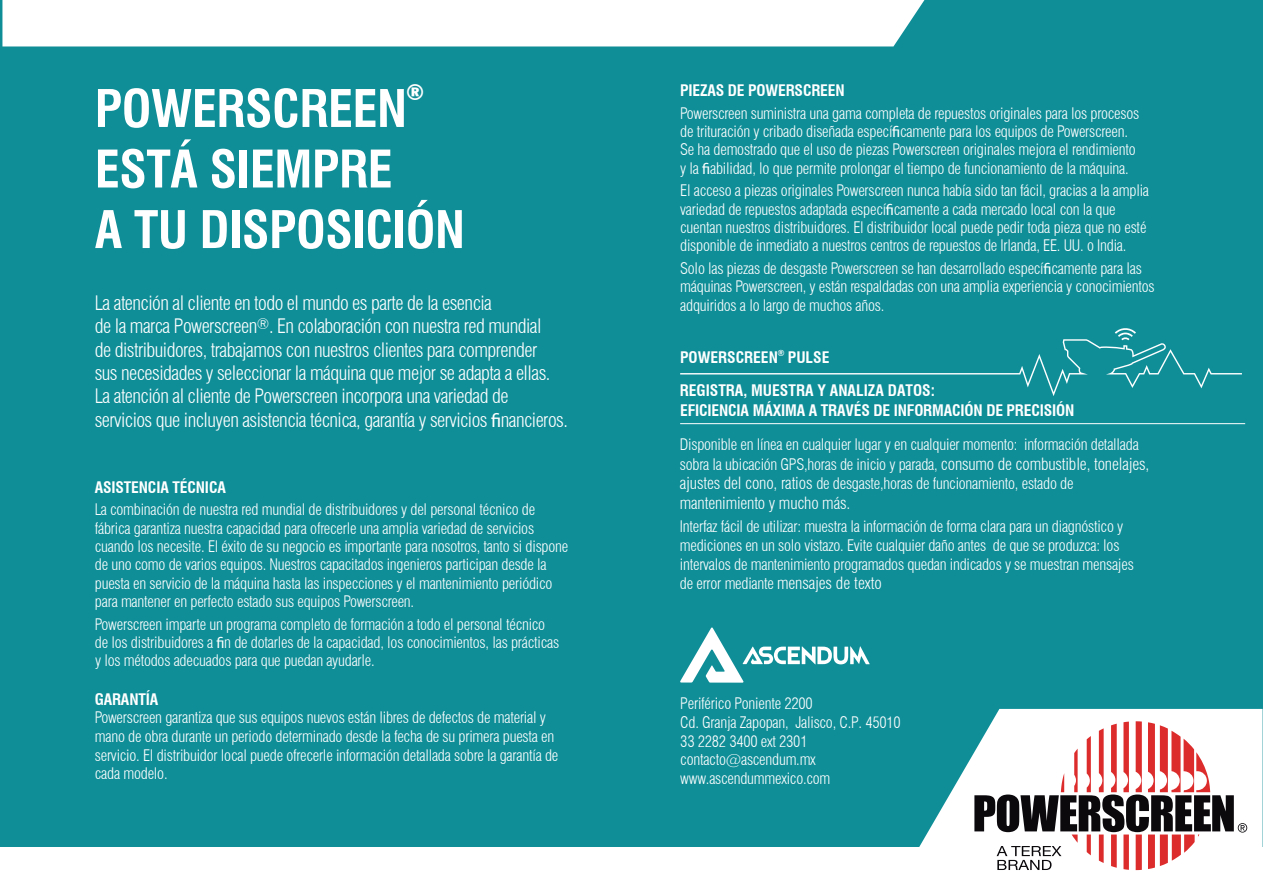
<style>
.page{position:relative;width:1263px;height:893px;background:#fff}
.page>*{position:absolute;margin:0;border:0;box-sizing:border-box;transform-origin:0 0}
.t1{font:700 condensed 50.4px/60.6px "Swiss 721 BT";letter-spacing:-.01em;color:#fff}
.t2{font:900 condensed 21.6px "Swiss 721 BT";color:#fff}
.t3{font:300 condensed 19.5px/23.4px "Swiss 721 BT";letter-spacing:-.025em;color:#fff}
.t4{font:300 condensed 16.5px "Swiss 721 BT";letter-spacing:-.01em;color:#fff}
.t5{font:300 condensed 15.6px/18.5px "Swiss 721 BT";letter-spacing:-.015em;color:#fff}
.t6{font:700 condensed 15.6px/32.1px "Swiss 721 BT";letter-spacing:-.01em;color:#fff}
.t7{font:300 condensed 15px "Swiss 721 BT";color:#fff}
.t8{font:700 condensed 8.55px "Swiss 721 BT";color:#fff}
.s1{font-family:"Myriad Pro";font-weight:400;font-stretch:normal}
.s2{font-size:16.5px}
</style>
<div class="page">
<div style="left:0;top:0;width:1262px;height:893px;background:#0f8e98"></div>
<div style="left:0;top:847px;width:1263px;height:46px;background:#fff"></div>
<svg style="left:919px;top:709px;width:343px;height:162px;fill:#fff"></svg>
<div style="left:2px;top:0;width:922px;height:46px;background:#fff"></div>
<svg style="left:974px;top:721px;width:273px;height:149px;background:#cbb5b6"></svg>
<svg style="left:680px;top:627px;width:190px;height:56px"></svg>
<svg style="left:680px;top:328px;width:562px;height:68px"></svg>
<h2 class="t2" style="left:406px;top:79px;width:20px">®</h2>
<h1 class="t1" style="left:95px;top:78px;width:372px">POWERSCREEN<br>ESTÁ SIEMPRE<br>A TU DISPOSICIÓN</h1>
<p class="t3" style="left:95px;top:291px;width:475px">La atención al cliente en todo el mundo es parte de la esencia<br>de la marca Powerscreen . En colaboración con nuestra red mundial<br>de distribuidores, trabajamos con nuestros clientes para comprender<br>sus necesidades y seleccionar la máquina que mejor se adapta a ellas.<br>La atención al cliente de Powerscreen incorpora una variedad de servicios que incluyen asistencia técnica, garantía y servicios <span class="s1">fi</span>nancieros.</p>
<p class="t7" style="left:257px;top:314px;width:14px">®</p>
<p class="t6" style="left:95px;top:471px;width:133px">ASISTENCIA TÉCNICA</p>
<p class="t5" style="left:95px;top:500px;width:475px">La combinación de nuestra red mundial de distribuidores y del personal técnico de fábrica garantiza nuestra capacidad para ofrecerle una amplia variedad de servicios cuando los necesite. El éxito de su negocio es importante para nosotros, tanto si dispone de uno como de varios equipos. Nuestros capacitados ingenieros participan desde la puesta en servicio de la máquina hasta las inspecciones y el mantenimiento periódico para mantener en perfecto estado sus equipos Powerscreen.</p>
<p class="t5" style="left:95px;top:615px;width:466px">Powerscreen imparte un programa completo de formación a todo el personal técnico de los distribuidores a <span class="s1">fi</span>n de dotarles de la capacidad, los conocimientos, las prácticas y los métodos adecuados para que puedan ayudarle.</p>
<p class="t6" style="left:95px;top:684px;width:65px">GARANTÍA</p>
<p class="t5" style="left:95px;top:708px;width:465px">Powerscreen garantiza que sus equipos nuevos están libres de defectos de material y mano de obra durante un periodo determinado desde la fecha de su primera puesta en servicio. El distribuidor local puede ofrecerle información detallada sobre la garantía de cada modelo.</p>
<p class="t6" style="left:680px;top:74px;width:166px">PIEZAS DE POWERSCREEN</p>
<p class="t5" style="left:680px;top:104px;width:461px">Powerscreen suministra una gama completa de repuestos originales para los procesos de trituración y cribado diseñada especí<span class="s1">fi</span>camente para los equipos de Powerscreen.<br>Se ha demostrado que el uso de piezas Powerscreen originales mejora el rendimiento y la <span class="s1">fi</span>abilidad, lo que permite prolongar el tiempo de funcionamiento de la máquina.</p>
<p class="t5" style="left:680px;top:181px;width:470px">El acceso a piezas originales Powerscreen nunca había sido tan fácil, gracias a la amplia variedad de repuestos adaptada especí<span class="s1">fi</span>camente a cada mercado local con la que cuentan nuestros distribuidores. El distribuidor local puede pedir toda pieza que no esté disponible de inmediato a nuestros centros de repuestos de Irlanda, EE. UU. o India.</p>
<p class="t5" style="left:680px;top:259px;width:476px">Solo las piezas de desgaste Powerscreen se han desarrollado especí<span class="s1">fi</span>camente para las máquinas Powerscreen, y están respaldadas con una amplia experiencia y conocimientos adquiridos a lo largo de muchos años.</p>
<p class="t8" style="left:777px;top:347px;width:9px">®</p>
<p class="t6" style="left:788px;top:342px;width:43px">PULSE</p>
<p class="t6" style="left:680px;top:342px;width:257px">POWERSCREEN<br>REGISTRA, MUESTRA Y ANALIZA DATOS:</p>
<p class="t6" style="left:680px;top:394px;width:396px">EFICIENCIA MÁXIMA A TRAVÉS DE INFORMACIÓN DE PRECISIÓN</p>
<p class="t5" style="left:680px;top:434px;width:471px;line-height:19.8px">Disponible en línea en cualquier lugar y en cualquier momento: información detallada sobra la ubicación GPS,horas de inicio y parada, <span class="s2">consumo de combustible, tonelajes, ajustes del cono, ratios</span> de desgaste,horas de funcionamiento, estado de</p>
<p class="t4" style="left:680px;top:493px;width:172px">mantenimiento y mucho más.</p>
<p class="t5" style="left:680px;top:517px;width:455px;line-height:19px">Interfaz fácil de utilizar: muestra la información de forma clara para un diagnóstico y mediciones en un solo vistazo. Evite cualquier daño antes de que se produzca: los intervalos de mantenimiento programados quedan indicados y se muestran mensajes de error mediante <span class="s2">mensajes de texto</span></p>
<p class="t5" style="left:680px;top:694px;width:222px">Periférico Poniente 2200<br>Cd. Granja Zapopan, Jalisco, C.P. 45010<br>33 2282 3400 ext 2301 contacto@ascendum.mx www.ascendummexico.com</p>
</div>
